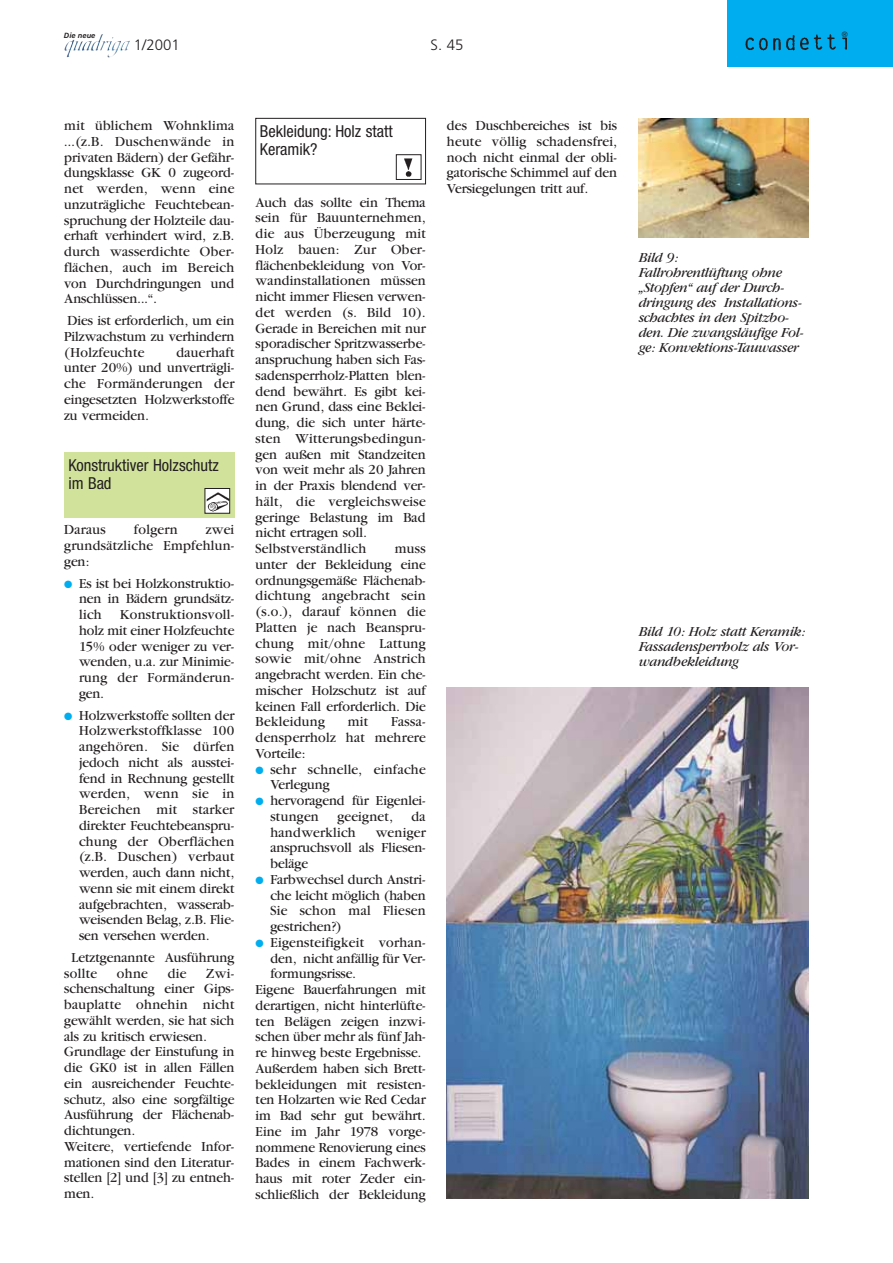
<style>
.page{position:relative;width:893px;height:1263px;background:#fff}
.page>*{position:absolute;margin:0;border:0;box-sizing:border-box;transform-origin:0 0}
.t1{font:condensed 16.5px/18px "Helvetica Neue";color:#231f20}
.t2{font:300 15px "Frutiger";color:#231f20}
.t3{font:12.75px/15.8px "Garamond ITCBQ";color:#231f20;text-align:justify}
.t4{font:italic 12.75px/15px "Garamond ITCBQ";color:#231f20}
.t5{font:12.75px/15.8px "Garamond ITCBQ";letter-spacing:.025em;color:#231f20}
.t6{font:italic 700 7.5px "Frutiger";color:#231f20}
.t7{font:7.5px "Helvetica Neue";color:#231f20}
.s1{color:#00aeef}
</style>
<div class="page">
<div style="left:728px;top:1px;width:165px;height:66px;background:#00aeef"></div>
<img style="left:745px;top:34px;width:102px;height:17px">
<img style="left:91px;top:34px;width:12px;height:17px">
<div style="left:256px;top:118px;width:170px;height:66px;border:1px solid #231f20"></div>
<img style="left:404px;top:158px;width:9px;height:19px">
<div style="left:396px;top:154px;width:25px;height:26px;border:1px solid #231f20"></div>
<div style="left:64px;top:452px;width:170px;height:66px;background:#d1e39b"></div>
<img style="left:207px;top:490px;width:21px;height:22px">
<div style="left:205px;top:488px;width:25px;height:26px;border:1px solid #231f20"></div>
<img style="left:447px;top:688px;width:361px;height:510px">
<img style="left:638px;top:118px;width:170px;height:119px">
<p class="t6" style="left:64px;top:33px;width:33px">Die neue</p>
<p class="t2" style="left:134px;top:39px;width:47px">1/2001</p>
<p class="t2" style="left:430px;top:39px;width:34px">S. 45</p>
<p class="t3" style="left:64px;top:119px;width:172px">mit üblichem Wohnklima ...(z.B. Duschenwände in privaten Bädern) der Gefähr&shy;dungsklasse GK 0 zugeord&shy;net werden, wenn eine unzuträgliche Feuchtebean&shy;spruchung der Holzteile dau&shy;erhaft verhindert wird, z.B. durch wasserdichte Ober&shy;flächen, auch im Bereich von Durchdringungen und Anschlüssen...“.</p>
<p class="t3" style="left:64px;top:314px;width:172px">Dies ist erforderlich, um ein Pilzwachstum zu verhindern (Holzfeuchte</p>
<p class="t3" style="left:64px;top:346px;width:172px;text-indent:112px">dauerhaft unter 20%) und unverträgli&shy;che Formänderungen der eingesetzten Holzwerkstoffe zu vermeiden.</p>
<p class="t1" style="left:68px;top:458px;width:152px">Konstruktiver Holzschutz im Bad</p>
<p class="t3" style="left:64px;top:523px;width:43px">Daraus</p>
<p class="t5" style="left:134px;top:523px;width:45px">folgern</p>
<p class="t3" style="left:64px;top:523px;width:172px;text-indent:142px">zwei grundsätzliche Empfehlun&shy;gen:</p>
<p class="t3" style="left:79px;top:577px;width:157px;text-indent:-15px"><span class="s1">●</span> Es ist bei Holzkonstruktio&shy;nen in Bädern grundsätz&shy;lich</p>
<p class="t3" style="left:79px;top:608px;width:157px;text-indent:41px">Konstruktionsvoll&shy;holz mit einer Holzfeuchte 15% oder weniger zu ver&shy;wenden, u.a. zur Minimie&shy;rung der Formänderun&shy;gen.</p>
<p class="t3" style="left:79px;top:709px;width:157px;text-indent:-15px"><span class="s1">●</span> Holzwerkstoffe sollten der Holzwerkstoffklasse 100 angehören. Sie dürfen jedoch nicht als ausstei&shy;fend in Rechnung gestellt werden, wenn sie in Bereichen mit starker direkter Feuchtebeanspru&shy;chung der Oberflächen (z.B. Duschen) verbaut werden, auch dann nicht, wenn sie mit einem direkt aufgebrachten, wasserab&shy;weisenden Belag, z.B. Flie&shy;sen versehen werden.</p>
<p class="t3" style="left:64px;top:951px;width:172px;text-indent:7px">Letztgenannte Ausführung sollte</p>
<p class="t3" style="left:117px;top:967px;width:32px">ohne</p>
<p class="t3" style="left:168px;top:967px;width:20px">die</p>
<p class="t3" style="left:64px;top:967px;width:172px;text-align:left;text-indent:142px">Zwi&shy;schenschaltung einer Gips&shy;bauplatte ohnehin nicht gewählt werden, sie hat sich als zu kritisch erwiesen.<br>Grundlage der Einstufung in die GK0 ist in allen Fällen ein ausreichender Feuchte&shy;schutz, also eine sorgfältige<br>Ausführung der Flächenab&shy;dichtungen.<br>Weitere, vertiefende Infor&shy;mationen sind den Literatur&shy;stellen [2] und [3] zu entneh&shy;men.</p>
<p class="t1" style="left:260px;top:124px;width:134px">Bekleidung: Holz statt<br>Keramik?</p>
<p class="t3" style="left:256px;top:196px;width:172px;text-align:left">Auch das sollte ein Thema sein für Bauunternehmen, die aus Überzeugung mit<br>Holz bauen: Zur Ober&shy;flächenbekleidung von Vor&shy;wandinstallationen müssen nicht immer Fliesen verwen&shy;det werden (s. Bild 10).<br>Gerade in Bereichen mit nur sporadischer Spritzwasserbe&shy;anspruchung haben sich Fas&shy;sadensperrholz-Platten blen&shy;dend bewährt. Es gibt kei&shy;nen Grund, dass eine Beklei&shy;dung, die sich unter härte&shy;sten Witterungsbedingun&shy;gen außen mit Standzeiten von weit mehr als 20 Jahren in der Praxis blendend ver&shy;hält, die vergleichsweise geringe Belastung im Bad nicht ertragen soll.<br>Selbstverständlich</p>
<p class="t3" style="left:256px;top:542px;width:172px;text-indent:139px">muss unter der Bekleidung eine ordnungsgemäße Flächenab&shy;dichtung angebracht sein (s.o.), darauf können die Platten je nach Beanspru&shy;chung mit/ohne Lattung sowie mit/ohne Anstrich angebracht werden. Ein che&shy;mischer Holzschutz ist auf keinen Fall erforderlich. Die Bekleidung</p>
<p class="t3" style="left:348px;top:715px;width:22px">mit</p>
<p class="t3" style="left:256px;top:715px;width:172px;text-indent:135px">Fassa&shy;densperrholz hat mehrere Vorteile:</p>
<p class="t5" style="left:270px;top:763px;width:157px;text-indent:-15px"><span class="s1">●</span> sehr schnelle, einfache<br>Verlegung</p>
<p class="t3" style="left:270px;top:794px;width:157px;text-indent:-15px"><span class="s1">●</span> hervoragend für Eigenlei&shy;stungen</p>
<p class="t5" style="left:337px;top:810px;width:57px">geeignet,</p>
<p class="t3" style="left:411px;top:810px;width:16px">da</p>
<p class="t5" style="left:270px;top:826px;width:87px">handwerklich</p>
<p class="t3" style="left:270px;top:826px;width:157px;text-indent:105px">weniger anspruchsvoll als Fliesen&shy;beläge</p>
<p class="t3" style="left:270px;top:873px;width:157px;text-indent:-15px"><span class="s1">●</span> Farbwechsel durch Anstri&shy;che leicht möglich (haben Sie schon mal Fliesen gestrichen?)</p>
<p class="t5" style="left:256px;top:936px;width:172px"><span class="s1">●</span> Eigensteifigkeit vorhan-</p>
<p class="t3" style="left:270px;top:952px;width:157px">den, nicht anfällig für Ver-</p>
<p class="t3" style="left:270px;top:967px;width:87px">formungsrisse.</p>
<p class="t3" style="left:256px;top:983px;width:172px">Eigene Bauerfahrungen mit</p>
<p class="t3" style="left:256px;top:999px;width:172px">derartigen, nicht hinterlüfte-</p>
<p class="t3" style="left:256px;top:1015px;width:172px">ten Belägen zeigen inzwi-</p>
<p class="t3" style="left:256px;top:1030px;width:172px">schen über mehr als fünf Jah-</p>
<p class="t3" style="left:256px;top:1046px;width:167px">re hinweg beste Ergebnisse.</p>
<p class="t3" style="left:256px;top:1062px;width:172px">Außerdem haben sich Brett-</p>
<p class="t3" style="left:256px;top:1078px;width:172px">bekleidungen mit resisten-</p>
<p class="t3" style="left:256px;top:1093px;width:172px">ten Holzarten wie Red Cedar</p>
<p class="t3" style="left:256px;top:1109px;width:172px">im Bad sehr gut bewährt.</p>
<p class="t3" style="left:256px;top:1125px;width:172px">Eine im Jahr 1978 vorge-</p>
<p class="t3" style="left:256px;top:1141px;width:172px">nommene Renovierung eines</p>
<p class="t3" style="left:256px;top:1156px;width:172px">Bades in einem Fachwerk-</p>
<p class="t3" style="left:256px;top:1172px;width:172px">haus mit roter Zeder ein-</p>
<p class="t3" style="left:256px;top:1188px;width:172px">schließlich der Bekleidung</p>
<p class="t3" style="left:447px;top:119px;width:172px">des Duschbereiches ist bis heute völlig schadensfrei, noch nicht einmal der obli&shy;gatorische Schimmel auf den Versiegelungen tritt auf.</p>
<p class="t4" style="left:638px;top:251px;width:167px">Bild 9:<br>Fallrohrentlüftung ohne „Stopfen“ auf der Durch&shy;dringung des Installations&shy;schachtes in den Spitzbo&shy;den. Die zwangsläufige Fol&shy;ge: Konvektions-Tauwasser</p>
<p class="t4" style="left:638px;top:625px;width:168px">Bild 10: Holz statt Keramik:<br>Fassadensperrholz als Vor&shy;wandbekleidung</p>
<p class="t7" style="left:842px;top:32px;width:7px">®</p>
</div>
